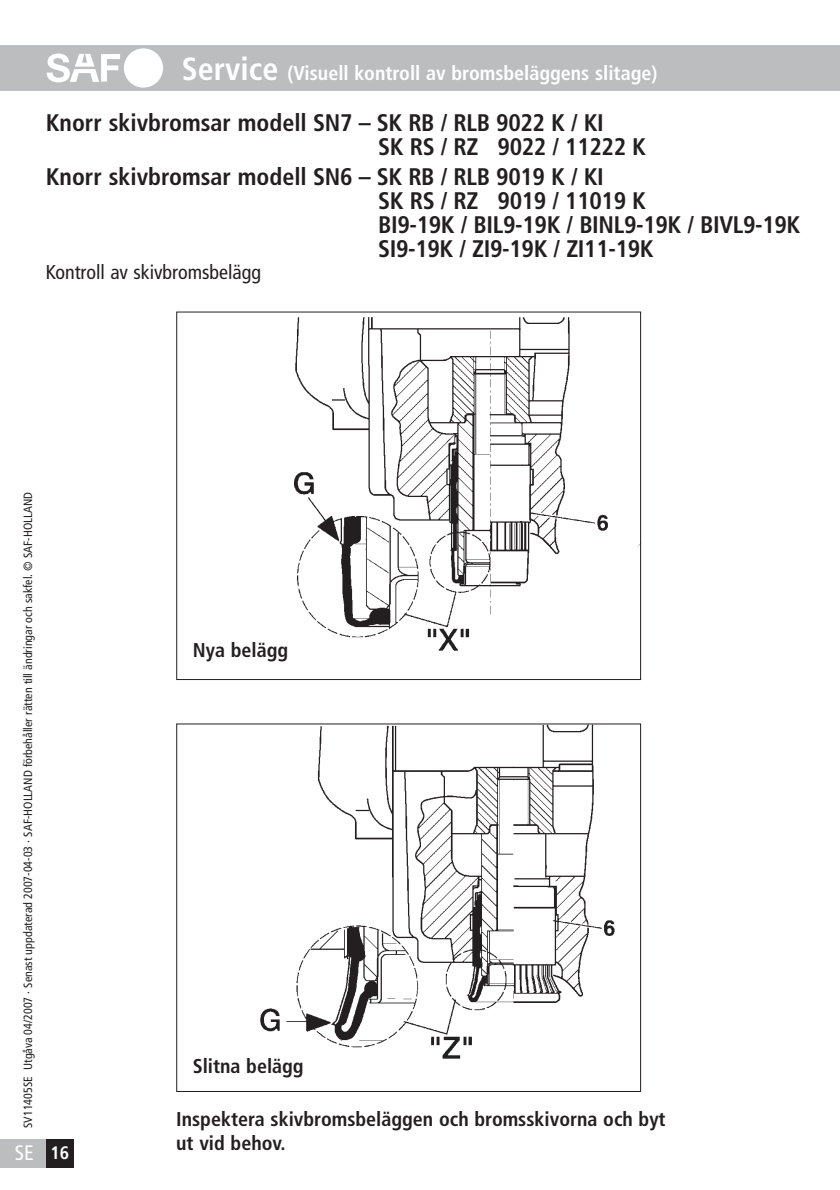
<style>
.page{position:relative;width:840px;height:1190px;background:#fff}
.page>*{position:absolute;margin:0;border:0;box-sizing:border-box;transform-origin:0 0}
.t1{font:700 condensed 24px/24px "Frutiger";letter-spacing:-.015em;color:#231f20}
.t2{font:condensed 21px "Frutiger";color:#fff}
.t3{font:700 condensed 20px/24px "Frutiger";color:#231f20}
.t4{font:700 condensed 20px "Frutiger";color:#fff}
.t5{font:condensed 20px "Frutiger";color:#231f20}
.t6{font:700 condensed 18px "Frutiger";color:#fff}
.t7{font:condensed 12px "Frutiger";color:#231f20}
.s1{font-size:32px}
</style>
<div class="page">
<div style="left:0;top:45px;width:840px;height:45px;background:#bbbdbf"></div>
<div style="left:124px;top:48px;width:39px;height:40px;background:#fff;border-radius:50%"></div>
<svg style="left:47px;top:54px;width:73px;height:28px"></svg>
<img style="left:294px;top:317px;width:347px;height:348px">
<div style="left:46px;top:1139px;width:28px;height:28px;background:#231f20"></div>
<img style="left:178px;top:724px;width:464px;height:348px">
<div style="left:0;top:1139px;width:46px;height:28px;background:#bbbdbf"></div>
<p class="t4" style="left:182px;top:65px;width:477px"><span class="s1">Service</span> (Visuell kontroll av bromsbeläggens slitage)</p>
<p class="t1" style="left:378px;top:113px;width:269px;text-indent:-332px">Knorr skivbromsar modell SN7 – SK RB / RLB 9022 K / KI<br>SK RS / RZ 9022 / 11222 K</p>
<p class="t1" style="left:378px;top:166px;width:424px;text-indent:-332px">Knorr skivbromsar modell SN6 – SK RB / RLB 9019 K / KI<br>SK RS / RZ 9019 / 11019 K<br>BI9-19K / BIL9-19K / BINL9-19K / BIVL9-19K SI9-19K / ZI9-19K / ZI11-19K</p>
<p class="t5" style="left:46px;top:264px;width:217px">Kontroll av skivbromsbelägg</p>
<p class="t7" style="left:23px;top:1128px;width:637px;rotate:-90deg">SV11405SE Utgåva 04/2007 · Senast uppdaterad 2007-04-03 · SAF-HOLLAND förbehåller rätten till ändringar och sakfel. © SAF-HOLLAND</p>
<p class="t2" style="left:15px;top:1144px;width:21px">SE</p>
<p class="t6" style="left:51px;top:1145px;width:20px">16</p>
<p class="t3" style="left:193px;top:640px;width:97px">Nya belägg</p>
<p class="t3" style="left:193px;top:1056px;width:112px">Slitna belägg</p>
<p class="t3" style="left:176px;top:1109px;width:491px">Inspektera skivbromsbeläggen och bromsskivorna och byt ut vid behov.</p>
</div>
